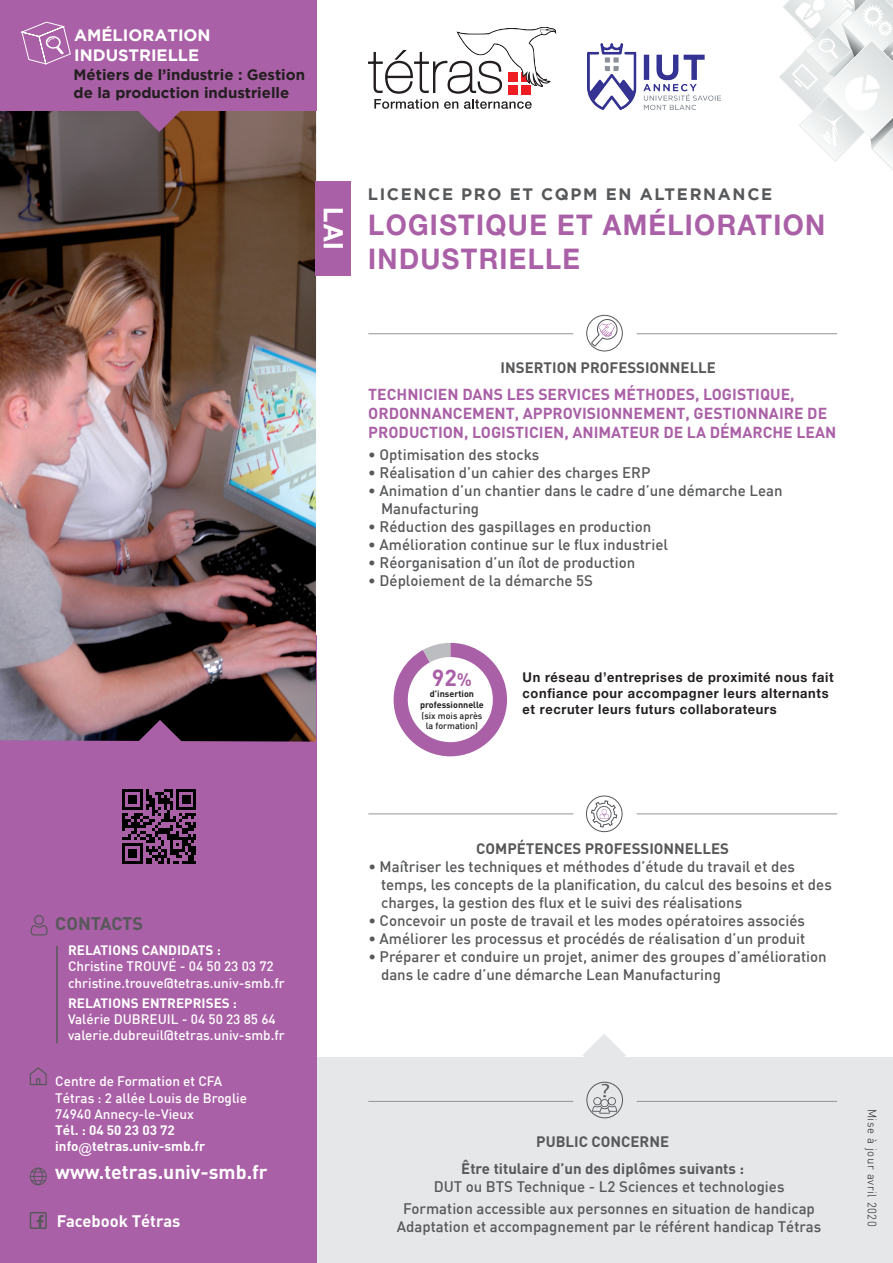
<style>
.page{position:relative;width:893px;height:1263px;background:#fff}
.page>*{position:absolute;margin:0;border:0;box-sizing:border-box;transform-origin:0 0}
.t1{font:700 28.5px/34.2px "Helvetica Neue LT Std";letter-spacing:.05em;color:#aa60a7;scale:.95 1}
.t2{font:700 27px "Helvetica Neue LT Std";color:#fff;scale:.95 1}
.t3{font:700 22.95px "DIN";color:#aa60a7}
.t4{font:700 19.5px "DIN";color:#fff}
.t5{font:700 18px "DIN";color:#57585a}
.t6{font:700 16.5px "Gotham";letter-spacing:.1em;color:#57585a}
.t7{font:700 16.5px/19.8px "Gotham";color:#fff}
.t8{font:700 16.5px "DIN";color:#fff}
.t9{font:700 15.75px/18.8px "DIN";color:#aa60a7}
.t10{font:500 15px/18px "DIN";color:#57585a}
.t11{font:700 15px/26.5px "DIN";color:#57585a;text-align:center}
.t12{font:700 15px/18px "Gotham";color:#231f20}
.t13{font:500 13.5px/16.2px "DIN";color:#fff}
.t14{font:700 13.5px/16.2px "Helvetica Neue LT Std";letter-spacing:.05em;color:#231f20;scale:.95 1}
.t15{font:700 13.5px/16.2px "DIN";color:#fff}
.t16{font:300 12px "DIN";letter-spacing:.05em;color:#231f20;scale:.95 1}
.t17{font:700 9px/10.8px "DIN";color:#231f20;text-align:center}
.t18{font:500 9px/10.8px "DIN";color:#231f20;text-align:center}
.s1{font-size:17.85px}
.s2{font-family:"Arial";font-weight:400}
</style>
<div class="page">
<div style="left:316px;top:1057px;width:577px;height:206px;background:#e6e7e9"></div>
<svg style="left:592px;top:1084px;width:25px;height:29px"></svg>
<div style="left:586px;top:1082px;width:37px;height:36px;border:1px solid #57585a;border-radius:50%"></div>
<hr style="left:368px;top:1101px;width:205px;height:1px;background:#939598">
<hr style="left:637px;top:1101px;width:200px;height:1px;background:#939598">
<svg style="left:583px;top:1034px;width:43px;height:23px"></svg>
<svg style="left:779px;top:0;width:114px;height:170px"></svg>
<div style="left:0;top:635px;width:316px;height:628px;background:#aa60a7"></div>
<img style="left:0;top:110px;width:316px;height:632px">
<div style="left:586px;top:315px;width:37px;height:36px;border:1px solid #57585a;border-radius:50%"></div>
<svg style="left:591px;top:319px;width:27px;height:28px"></svg>
<div style="left:586px;top:796px;width:36px;height:36px;border:1px solid #57585a;border-radius:50%"></div>
<svg style="left:591px;top:800px;width:27px;height:28px"></svg>
<div style="left:0;top:0;width:316px;height:110px;background:#aa60a7"></div>
<div style="left:316px;top:181px;width:35px;height:95px;background:#aa60a7"></div>
<hr style="left:368px;top:813px;width:205px;height:1px;background:#939598">
<hr style="left:637px;top:813px;width:200px;height:1px;background:#939598">
<hr style="left:368px;top:333px;width:205px;height:1px;background:#939598">
<hr style="left:637px;top:333px;width:200px;height:1px;background:#939598">
<svg style="left:138px;top:110px;width:43px;height:22px"></svg>
<svg style="left:138px;top:720px;width:44px;height:22px"></svg>
<svg style="left:22px;top:22px;width:48px;height:42px"></svg>
<svg style="left:394px;top:643px;width:113px;height:113px"></svg>
<svg style="left:368px;top:27px;width:188px;height:82px"></svg>
<img style="left:588px;top:43px;width:132px;height:67px">
<svg style="left:122px;top:789px;width:74px;height:75px"></svg>
<div style="left:30px;top:1212px;width:17px;height:17px;border:2px solid #57585a"></div>
<svg style="left:37px;top:1215px;width:7px;height:13px"></svg>
<svg style="left:30px;top:1167px;width:17px;height:18px"></svg>
<svg style="left:30px;top:1067px;width:17px;height:18px"></svg>
<svg style="left:31px;top:915px;width:17px;height:20px"></svg>
<hr style="left:56px;top:946px;width:2px;height:97px;background:#57585a">
<p class="t7" style="left:74px;top:25px;width:138px">AMÉLIORATION<br>INDUSTRIELLE</p>
<p class="t12" style="left:74px;top:66px;width:233px">Métiers de l’industrie : Gestion de la production industrielle</p>
<h2 class="t2" style="left:350px;top:207px;width:47px;rotate:90deg">LAI</h2>
<p class="t6" style="left:368px;top:183px;width:406px">LICENCE PRO ET CQPM EN ALTERNANCE</p>
<h1 class="t1" style="left:368px;top:207px;width:482px">LOGISTIQUE ET AMÉLIORATION<br>INDUSTRIELLE</h1>
<p class="t11" style="left:501px;top:354px;width:217px">INSERTION PROFESSIONNELLE</p>
<p class="t9" style="left:368px;top:384px;width:469px">TECHNICIEN DANS LES SERVICES MÉTHODES, LOGISTIQUE,<br>ORDONNANCEMENT, APPROVISIONNEMENT, GESTIONNAIRE DE<br>PRODUCTION, LOGISTICIEN, ANIMATEUR DE LA DÉMARCHE LEAN</p>
<p class="t10" style="left:368px;top:445px;width:173px">• Optimisation des stocks</p>
<p class="t10" style="left:368px;top:463px;width:284px">• Réalisation d’un cahier des charges ERP</p>
<p class="t10" style="left:381px;top:481px;width:403px;text-indent:-13px">• Animation d’un chantier dans le cadre d’une démarche Lean<br>Manufacturing</p>
<p class="t10" style="left:368px;top:517px;width:285px">• Réduction des gaspillages en production</p>
<p class="t10" style="left:368px;top:535px;width:301px">• Amélioration continue sur le flux industriel</p>
<p class="t10" style="left:368px;top:553px;width:268px">• Réorganisation d’un îlot de production</p>
<p class="t10" style="left:368px;top:571px;width:226px">• Déploiement de la démarche 5S</p>
<h3 class="t3" style="left:432px;top:663px;width:42px">92<span class="s1">%</span></h3>
<p class="t17" style="left:420px;top:688px;width:65px">d’insertion professionnelle</p>
<p class="t18" style="left:421px;top:710px;width:62px">(six mois après la formation)</p>
<p class="t14" style="left:523px;top:668px;width:329px">Un réseau d’entreprises de proximité nous fait confiance pour accompagner leurs alternants et recruter leurs futurs collaborateurs</p>
<p class="t5" style="left:55px;top:912px;width:89px">CONTACTS</p>
<p class="t15" style="left:68px;top:942px;width:154px">RELATIONS CANDIDATS :</p>
<p class="t13" style="left:68px;top:958px;width:218px">Christine TROUVÉ - 04 50 23 03 72 christine.trouve@tetras.univ-smb.fr</p>
<p class="t15" style="left:68px;top:994px;width:171px">RELATIONS ENTREPRISES :</p>
<p class="t13" style="left:68px;top:1011px;width:218px">Valérie DUBREUIL - 04 50 23 85 64 valerie.dubreuil@tetras.univ-smb.fr</p>
<p class="t13" style="left:55px;top:1073px;width:193px">Centre de Formation et CFA<br>Tétras : 2 allée Louis de Broglie<br>74940 Annecy-le-Vieux</p>
<p class="t15" style="left:55px;top:1121px;width:151px">Tél. : 04 50 23 03 72 info<span class="s2">@</span>tetras.univ-smb.fr</p>
<h3 class="t4" style="left:55px;top:1160px;width:214px">www.tetras.univ-smb.fr</h3>
<p class="t8" style="left:57px;top:1210px;width:125px">Facebook Tétras</p>
<p class="t11" style="left:476px;top:834px;width:254px">COMPÉTENCES PROFESSIONNELLES</p>
<p class="t10" style="left:381px;top:857px;width:452px;text-indent:-13px">• Maîtriser les techniques et méthodes d’étude du travail et des temps, les concepts de la planification, du calcul des besoins et des charges, la gestion des flux et le suivi des réalisations</p>
<p class="t10" style="left:368px;top:911px;width:438px">• Concevoir un poste de travail et les modes opératoires associés</p>
<p class="t10" style="left:368px;top:929px;width:438px">• Améliorer les processus et procédés de réalisation d’un produit</p>
<p class="t10" style="left:381px;top:947px;width:447px;text-indent:-13px">• Préparer et conduire un projet, animer des groupes d’amélioration dans le cadre d’une démarche Lean Manufacturing</p>
<p class="t11" style="left:461px;top:1128px;width:284px">PUBLIC CONCERNE<br>Être titulaire d’un des diplômes suivants :</p>
<p class="t10" style="left:403px;top:1175px;width:413px;line-height:22.2px;text-align:center">DUT ou BTS Technique - L2 Sciences et technologies<br>Formation accessible aux personnes en situation de handicap</p>
<p class="t10" style="left:397px;top:1217px;width:426px">Adaptation et accompagnement par le référent handicap Tétras</p>
<p class="t16" style="left:879px;top:1108px;width:126px;rotate:90deg">Mise à jour avril 2020</p>
</div>
